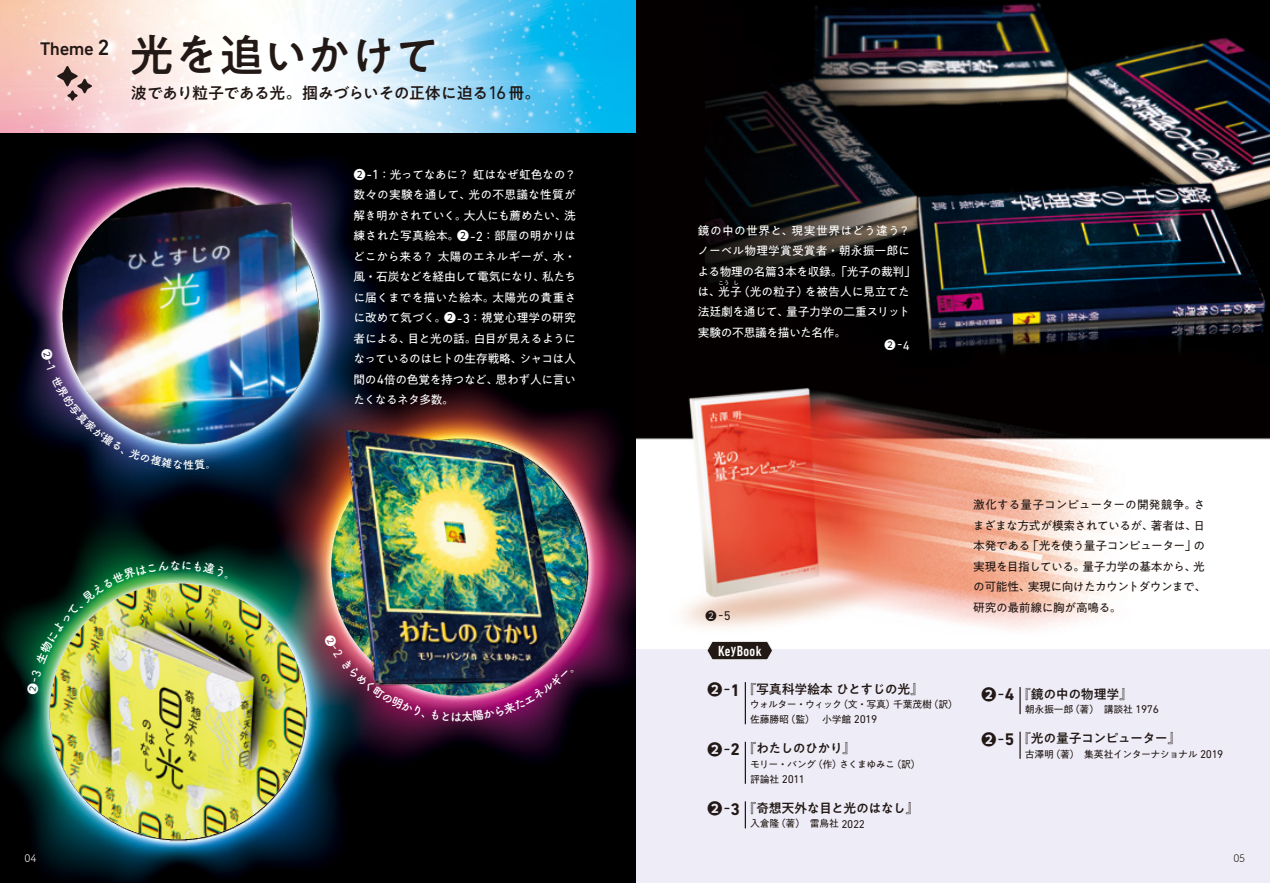
<style>
.page{position:relative;width:1270px;height:883px;background:#fff}
.page>*{position:absolute;margin:0;border:0;box-sizing:border-box;transform-origin:0 0}
.t1{font:500 44.62px "PA1 Gothic Std";letter-spacing:-.005em;color:#221815}
.t2{font:500 18.55px "DIN Next LT Pro";letter-spacing:-.025em;color:#221815}
.t3{font:500 16.1px "PA1 Gothic Std";letter-spacing:-.045em;color:#221815}
.t4{font:700 14.88px "PA1 Gothic Std";color:#221815}
.t5{font:500 condensed 14.88px "DIN Next LT Pro";letter-spacing:.025em;color:#fff}
.t6{font:500 12.95px "PA1 Gothic Std";letter-spacing:-.045em;color:#221815}
.t7{font:500 12.95px "PA1 Gothic Std";letter-spacing:-.025em;color:#221815}
.t8{font:12.78px "DIN Next LT Pro";color:#fff}
.t9{font:12.78px "DIN Next LT Pro";color:#221815}
.t10{font:11.72px/20.5px "PA1 Gothic Std";letter-spacing:-.025em;color:#fff;text-align:justify}
.t11{font:11.72px/20.5px "PA1 Gothic Std";letter-spacing:-.04em;color:#221815;text-align:justify}
.t12{font:11.72px/20.5px "PA1 Gothic Std";letter-spacing:.01em;color:#fff}
.t13{font:11.38px "DIN Next LT Pro";color:#221815}
.t14{font:11.2px "Tsuku A Rd Gothic Std B";color:#fff}
.t15{font:10.5px "Tsuku A Rd Gothic Std R";color:#fff}
.t16{font:10.5px "Tsuku A Rd Gothic Std R";color:#221815}
.t17{font:9.97px/14.9px "PA1 Gothic Std";letter-spacing:-.04em;color:#221815}
.t18{font:9.97px "PA1 Gothic Std";letter-spacing:-.065em;color:#221815}
.t19{font:5.95px "PA1 Gothic Std";color:#fff}
.s1{font-size:22.4px}
.s2{font-family:"DIN Next LT Pro";font-weight:400;font-size:18.9px}
.s3{font-family:"DIN Next LT Pro";font-size:13.47px}
.s4{font-family:"PA1 Gothic Std";font-size:11.2px}
.s5{font-family:"DIN Next LT Pro";font-weight:400;font-size:17.15px}
.s6{font-family:"DIN Next LT Pro";font-size:17.15px}
.s7{font-family:"DIN Next LT Pro";font-size:11.38px}
.s8{font-family:"PA1 Gothic Std";font-size:9.97px}
.s9{font-weight:700;font-size:14.88px}
.s10{font-family:"DIN Next LT Pro";font-weight:700;font-size:17.15px}
</style>
<div class="page">
<img style="left:635px;top:0;width:635px;height:650px">
<div style="left:635px;top:650px;width:635px;height:233px;background:#eeedf7"></div>
<svg style="left:706px;top:640px;width:68px;height:20px"></svg>
<img style="left:0;top:0;width:635px;height:883px">
<hr style="left:745px;top:682px;width:1px;height:42px;background:#221815">
<svg style="left:745px;top:801px;width:1px;height:27px"></svg>
<hr style="left:1019px;top:687px;width:2px;height:27px;background:#221815">
<hr style="left:1019px;top:732px;width:2px;height:27px;background:#221815">
<hr style="left:745px;top:742px;width:1px;height:42px;background:#221815">
<svg style="left:57px;top:66px;width:35px;height:35px"></svg>
<img style="left:60px;top:188px;width:261px;height:258px">
<img style="left:337px;top:412px;width:237px;height:286px">
<img style="left:50px;top:583px;width:256px;height:256px;border-radius:128px">
<img style="left:41px;top:347px;width:142px;height:123px">
<svg style="left:195px;top:459px;width:14px;height:11px"></svg>
<img style="left:323px;top:633px;width:102px;height:85px">
<img style="left:431px;top:669px;width:143px;height:53px">
<svg style="left:27px;top:670px;width:15px;height:25px"></svg>
<img style="left:35px;top:560px;width:193px;height:104px">
<h2 class="t2" style="left:40px;top:38px;width:71px">Theme <span class="s1">2</span></h2>
<h1 class="t1" style="left:130px;top:29px;width:312px">光を追いかけて</h1>
<h3 class="t3" style="left:131px;top:83px;width:411px">波であり粒子である光。掴みづらいその正体に迫る<span class="s2">16</span> 冊。</h3>
<p class="t14" style="left:183px;top:456px;width:13px">性</p>
<p class="t10" style="left:353px;top:165px;width:225px">❷<span class="s3">-1</span>：光ってなあに？虹はなぜ虹色なの？数々の実験を通して、光の不思議な性質が解き明かされていく。大人にも薦めたい、洗練された写真絵本。❷<span class="s3">-2</span>：部屋の明かりはどこから来る？太陽のエネルギーが、水・風・石炭などを経由して電気になり、私たちに届くまでを描いた絵本。太陽光の貴重さに改めて気づく。❷<span class="s3">-3</span>：視覚心理学の研究者による、目と光の話。白目が見えるようになっているのはヒトの生存戦略、シャコは人間の<span class="s3">4</span>倍の色覚を持つなど、思わず人に言いたくなるネタ多数。</p>
<p class="t12" style="left:698px;top:221px;width:220px">鏡の中の世界と、現実世界はどう違う？ノーベル物理学賞受賞者・朝永振一郎による物理の名篇<span class="s3">3</span>本を収録。「光子の裁判」は、光子</p>
<p class="t19" style="left:718px;top:279px;width:13px">こう</p>
<p class="t19" style="left:733px;top:279px;width:7px">し</p>
<p class="t10" style="left:698px;top:282px;width:214px;text-indent:40px">（光の粒子）を被告人に見立てた法廷劇を通じて、量子力学の二重スリット実験の不思議を描いた名作。</p>
<p class="t8" style="left:884px;top:337px;width:27px"><span class="s4">❷</span>-4</p>
<p class="t9" style="left:706px;top:608px;width:27px"><span class="s4">❷</span>-5</p>
<p class="t5" style="left:718px;top:642px;width:45px">KeyBook</p>
<p class="t4" style="left:708px;top:680px;width:34px">❷<span class="s5">-</span><span class="s6">1</span></p>
<p class="t4" style="left:708px;top:740px;width:34px">❷<span class="s5">-</span><span class="s6">2</span></p>
<p class="t4" style="left:708px;top:799px;width:34px">❷<span class="s5">-</span><span class="s6">3</span></p>
<p class="t7" style="left:743px;top:681px;width:181px">『写真科学絵本ひとすじの光』</p>
<p class="t17" style="left:750px;top:698px;width:210px">ウォルター・ウィック（文・写真）千葉茂樹（訳）佐藤勝昭（監）　小学館 <span class="s7">2019</span></p>
<p class="t6" style="left:743px;top:741px;width:113px">『わたしのひかり』</p>
<p class="t18" style="left:750px;top:758px;width:172px">モリー・バング（作）さくまゆみこ（訳）</p>
<p class="t13" style="left:750px;top:772px;width:57px"><span class="s8">評論社</span> 2011</p>
<p class="t6" style="left:743px;top:800px;width:176px">『奇想天外な目と光のはなし』</p>
<p class="t17" style="left:750px;top:817px;width:117px">入倉隆（著）　雷鳥社 <span class="s7">2022</span></p>
<p class="t11" style="left:973px;top:496px;width:235px">激化する量子コンピューターの開発競争。さまざまな方式が模索されているが、著者は、日本発である「光を使う量子コンピューター」の実現を目指している。量子力学の基本から、光の可能性、実現に向けたカウントダウンまで、研究の最前線に胸が高鳴る。</p>
<p class="t6" style="left:982px;top:686px;width:152px"><span class="s9">❷</span><span class="s5">-</span><span class="s10">4</span> 『鏡の中の物理学』</p>
<p class="t17" style="left:1025px;top:703px;width:136px">朝永振一郎（著）　講談社 <span class="s7">1976</span></p>
<p class="t6" style="left:982px;top:731px;width:200px"><span class="s9">❷</span><span class="s5">-</span><span class="s10">5</span> 『光の量子コンピューター』</p>
<p class="t17" style="left:1025px;top:747px;width:200px">古澤明（著）　集英社インターナショナル <span class="s7">2019</span></p>
<p class="t15" style="left:25px;top:850px;width:13px">04</p>
<p class="t16" style="left:1233px;top:850px;width:13px">05</p>
</div>
